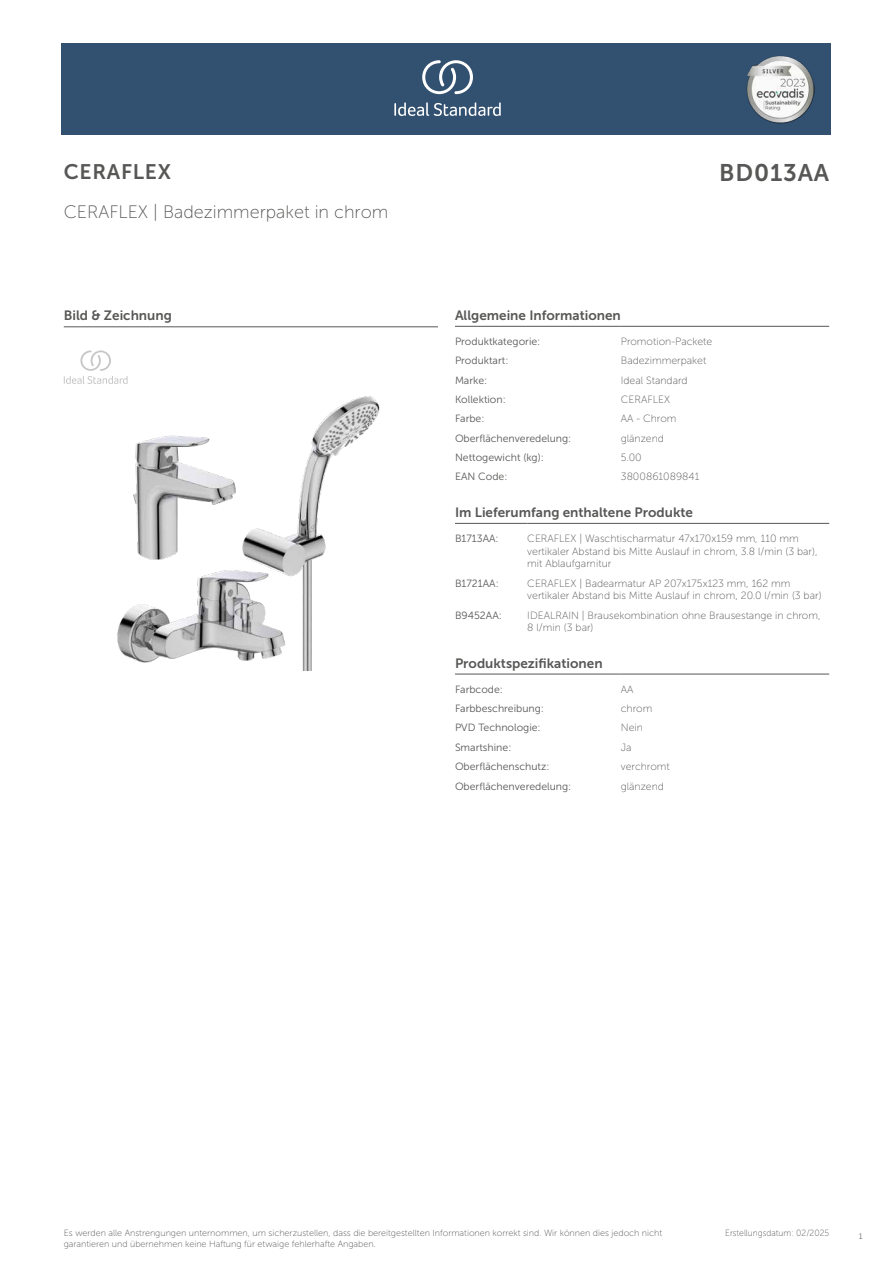
<style>
.page{position:relative;width:893px;height:1263px;background:#fff}
.page>*{position:absolute;margin:0;border:0;box-sizing:border-box;transform-origin:0 0}
.t1{font:24px "Museo Sans 700";letter-spacing:.035em;color:#575756}
.t2{font:21px "Museo Sans 700";letter-spacing:.035em;color:#575756}
.t3{font:18px "Museo Sans 100";color:#575756}
.t4{font:13.5px "Museo Sans 700";color:#575756}
.t5{font:10.5px/12.6px "Museo Sans 100";color:#575756}
.t6{font:10.5px "Museo Sans 300";color:#575756}
.t7{font:9px/10.8px "Museo Sans 100";color:#575756}
.t8{font:9px "Museo Sans 100";color:#575756;scale:.95 1}
.t9{font:300 9px "Calibri";color:#575756;scale:.95 1}
</style>
<div class="page">
<div style="left:62px;top:43px;width:769px;height:91px;background:#325070"></div>
<hr style="left:455px;top:326px;width:166px;height:1px;background:#575756">
<hr style="left:621px;top:326px;width:208px;height:1px;background:#575756">
<hr style="left:455px;top:523px;width:72px;height:1px;background:#575756">
<hr style="left:527px;top:523px;width:302px;height:1px;background:#575756">
<hr style="left:455px;top:674px;width:166px;height:1px;background:#575756">
<hr style="left:621px;top:674px;width:208px;height:1px;background:#575756">
<hr style="left:64px;top:327px;width:374px;height:1px;background:#575756">
<svg style="left:64px;top:350px;width:64px;height:34px"></svg>
<img style="left:117px;top:396px;width:263px;height:274px">
<svg style="left:394px;top:102px;width:107px;height:14px"></svg>
<svg style="left:422px;top:60px;width:51px;height:34px"></svg>
<img style="left:746px;top:56px;width:68px;height:67px">
<h2 class="t2" style="left:64px;top:160px;width:109px">CERAFLEX</h2>
<h1 class="t1" style="left:719px;top:160px;width:111px">BD013AA</h1>
<h3 class="t3" style="left:64px;top:202px;width:326px">CERAFLEX | Badezimmerpaket in chrom</h3>
<p class="t4" style="left:64px;top:308px;width:110px">Bild &amp; Zeichnung</p>
<p class="t4" style="left:455px;top:308px;width:167px">Allgemeine Informationen</p>
<p class="t6" style="left:455px;top:336px;width:87px">Produktkategorie:</p>
<p class="t5" style="left:621px;top:335px;width:93px">Promotion-Packete</p>
<p class="t6" style="left:455px;top:355px;width:55px">Produktart:</p>
<p class="t5" style="left:621px;top:355px;width:87px">Badezimmerpaket</p>
<p class="t6" style="left:455px;top:374px;width:34px">Marke:</p>
<p class="t5" style="left:621px;top:374px;width:68px">Ideal Standard</p>
<p class="t6" style="left:455px;top:394px;width:52px">Kollektion:</p>
<p class="t5" style="left:621px;top:393px;width:51px">CERAFLEX</p>
<p class="t6" style="left:455px;top:413px;width:31px">Farbe:</p>
<p class="t5" style="left:621px;top:413px;width:57px">AA - Chrom</p>
<p class="t6" style="left:455px;top:432px;width:118px">Oberflächenveredelung:</p>
<p class="t5" style="left:621px;top:432px;width:45px">glänzend</p>
<p class="t6" style="left:455px;top:452px;width:90px">Nettogewicht (kg):</p>
<p class="t5" style="left:621px;top:451px;width:22px">5.00</p>
<p class="t6" style="left:455px;top:471px;width:54px">EAN Code:</p>
<p class="t5" style="left:621px;top:471px;width:80px">3800861089841</p>
<p class="t4" style="left:455px;top:505px;width:240px">Im Lieferumfang enthaltene Produkte</p>
<p class="t6" style="left:455px;top:533px;width:45px">B1713AA:</p>
<p class="t5" style="left:527px;top:532px;width:292px">CERAFLEX | Waschtischarmatur 47x170x159 mm, 110 mm vertikaler Abstand bis Mitte Auslauf in chrom, 3.8 l/min (3 bar), mit Ablaufgarnitur</p>
<p class="t6" style="left:455px;top:577px;width:45px">B1721AA:</p>
<p class="t5" style="left:527px;top:577px;width:296px">CERAFLEX | Badearmatur AP 207x175x123 mm, 162 mm vertikaler Abstand bis Mitte Auslauf in chrom, 20.0 l/min (3 bar)</p>
<p class="t6" style="left:455px;top:609px;width:48px">B9452AA:</p>
<p class="t5" style="left:527px;top:609px;width:295px">IDEALRAIN | Brausekombination ohne Brausestange in chrom,<br>8 l/min (3 bar)</p>
<p class="t4" style="left:455px;top:655px;width:149px">Produktspezifikationen</p>
<p class="t6" style="left:455px;top:683px;width:49px">Farbcode:</p>
<p class="t5" style="left:621px;top:683px;width:14px">AA</p>
<p class="t6" style="left:455px;top:703px;width:90px">Farbbeschreibung:</p>
<p class="t5" style="left:621px;top:702px;width:33px">chrom</p>
<p class="t6" style="left:455px;top:722px;width:87px">PVD Technologie:</p>
<p class="t5" style="left:621px;top:722px;width:24px">Nein</p>
<p class="t6" style="left:455px;top:741px;width:58px">Smartshine:</p>
<p class="t5" style="left:621px;top:741px;width:12px">Ja</p>
<p class="t6" style="left:455px;top:761px;width:96px">Oberflächenschutz:</p>
<p class="t5" style="left:621px;top:760px;width:50px">verchromt</p>
<p class="t6" style="left:455px;top:780px;width:118px">Oberflächenveredelung:</p>
<p class="t5" style="left:621px;top:780px;width:45px">glänzend</p>
<p class="t7" style="left:64px;top:1227px;width:600px">Es werden alle Anstrengungen unternommen, um sicherzustellen, dass die bereitgestellten Informationen korrekt sind. Wir können dies jedoch nicht garantieren und übernehmen keine Haftung für etwaige fehlerhafte Angaben.</p>
<p class="t8" style="left:725px;top:1228px;width:111px">Erstellungsdatum: 02/2025</p>
<p class="t9" style="left:858px;top:1230px;width:6px">1</p>
</div>
